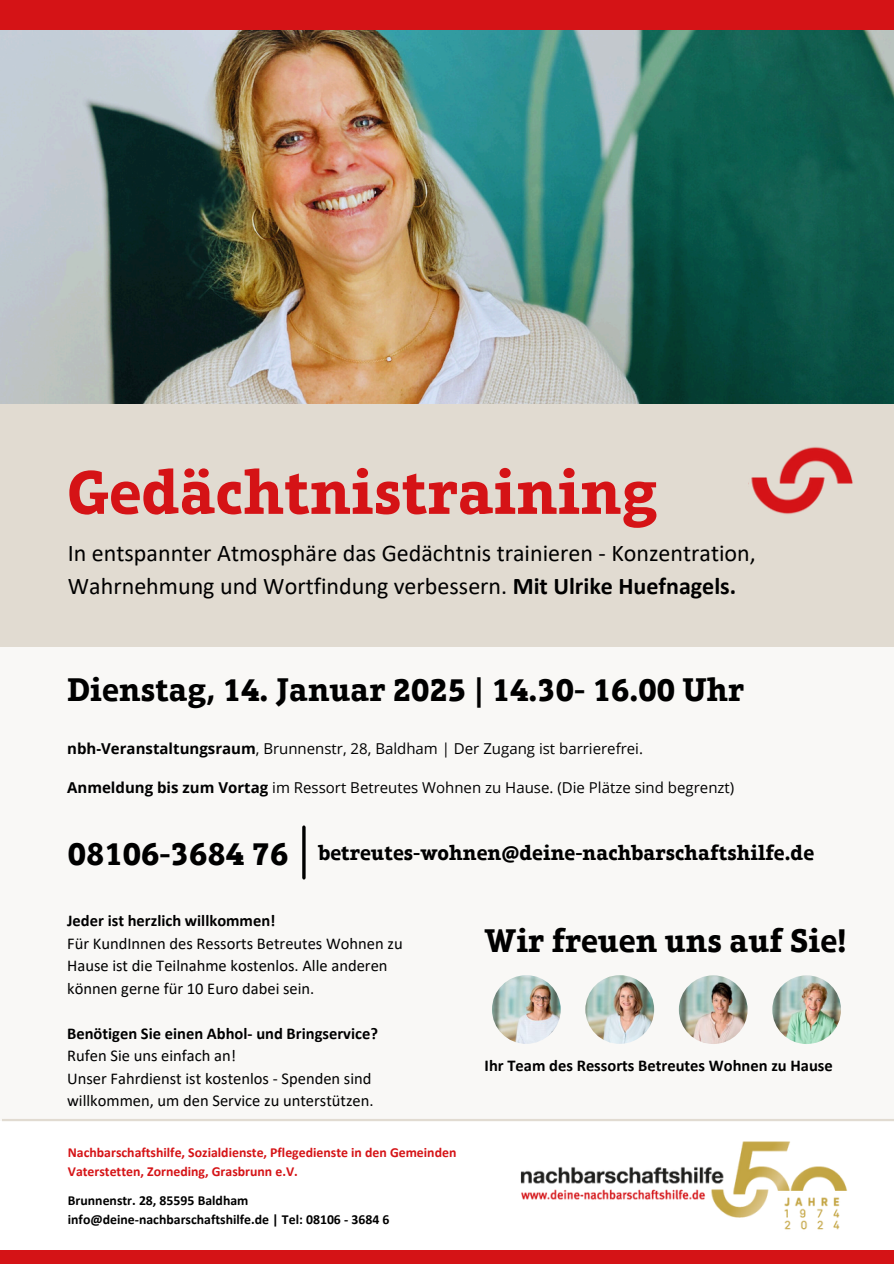
<style>
.page{position:relative;width:894px;height:1264px;background:#fff}
.page>*{position:absolute;margin:0;border:0;box-sizing:border-box;transform-origin:0 0}
.t1{font:700 63px "Aptifer Slab LTW04";color:#d51316}
.t2{font:700 33px "Aptifer Slab LTW04";color:#000}
.t3{font:24px/32.7px "Calibri";color:#000}
.t4{font:700 21.15px "Aptifer Slab LTW04";color:#000}
.t5{font:16.5px/22.5px "Calibri";color:#000}
.t6{font:700 16.5px "Calibri";color:#000}
.t7{font:15px "Open Sans";color:#000}
.t8{font:700 13.8px/18.8px "Calibri";color:#d51316}
.t9{font:700 13.8px "Calibri";color:#000}
.s1{font-weight:700}
</style>
<div class="page">
<div style="left:0;top:603px;width:893px;height:518px;background:#f9f8f6"></div>
<hr style="left:302px;top:827px;width:3px;height:50px;background:#000">
<div style="left:0;top:403px;width:893px;height:243px;background:#e1dbd1"></div>
<img style="left:0;top:29px;width:893px;height:374px">
<img style="left:492px;top:975px;width:68px;height:68px;border-radius:50%">
<img style="left:585px;top:975px;width:69px;height:68px;border-radius:50%">
<img style="left:678px;top:975px;width:69px;height:69px;border-radius:50%">
<img style="left:772px;top:975px;width:68px;height:69px;border-radius:50%">
<div style="left:0;top:1250px;width:893px;height:13px;background:#d51316"></div>
<img style="left:520px;top:1141px;width:327px;height:89px">
<hr style="left:2px;top:1118px;width:891px;height:3px;background:#e1dbd1">
<img style="left:748px;top:447px;width:105px;height:67px">
<div style="left:702px;top:434px;width:67px;height:42px;background:#e1dbd1"></div>
<div style="left:0;top:0;width:893px;height:29px;background:#d51316"></div>
<h3 class="t1" style="left:67px;top:454px;width:591px">Gedächtnistraining</h3>
<p class="t3" style="left:68px;top:539px;width:689px">In entspannter Atmosphäre das Gedächtnis trainieren - Konzentration,<br>Wahrnehmung und Wortfindung verbessern. <span class="s1">Mit Ulrike Huefnagels.</span></p>
<p class="t2" style="left:67px;top:670px;width:678px">Dienstag, 14. Januar 2025 | 14.30- 16.00 Uhr</p>
<p class="t7" style="left:67px;top:737px;width:577px"><span class="s1">nbh-Veranstaltungsraum</span>, Brunnenstr, 28, Baldham | Der Zugang ist barrierefrei.</p>
<p class="t7" style="left:67px;top:777px;width:668px"><span class="s1">Anmeldung bis zum Vortag</span> im Ressort Betreutes Wohnen zu Hause. (Die Plätze sind begrenzt)</p>
<p class="t2" style="left:68px;top:833px;width:222px">08106-3684 76</p>
<p class="t4" style="left:318px;top:840px;width:497px">betreutes-wohnen@deine-nachbarschaftshilfe.de</p>
<h5 class="t5" style="left:67px;top:911px;width:337px"><span class="s1">Jeder ist herzlich willkommen!<br></span>Für KundInnen des Ressorts Betreutes Wohnen zu Hause ist die Teilnahme kostenlos. Alle anderen können gerne für 10 Euro dabei sein.</h5>
<p class="t5" style="left:67px;top:1023px;width:312px"><span class="s1">Benötigen Sie einen Abhol- und Bringservice?<br></span>Rufen Sie uns einfach an!<br>Unser Fahrdienst ist kostenlos - Spenden sind willkommen, um den Service zu unterstützen.</p>
<p class="t8" style="left:68px;top:1143px;width:390px">Nachbarschaftshilfe, Sozialdienste, Pflegedienste in den Gemeinden<br>Vaterstetten, Zorneding, Grasbrunn e.V.</p>
<p class="t9" style="left:68px;top:1194px;width:182px">Brunnenstr. 28, 85595 Baldham</p>
<p class="t9" style="left:68px;top:1213px;width:323px">info@deine-nachbarschaftshilfe.de | Tel: 08106 - 3684 6</p>
<h6 class="t2" style="left:484px;top:920px;width:363px">Wir freuen uns auf Sie!</h6>
<h6 class="t6" style="left:484px;top:1058px;width:349px">Ihr Team des Ressorts Betreutes Wohnen zu Hause</h6>
</div>
